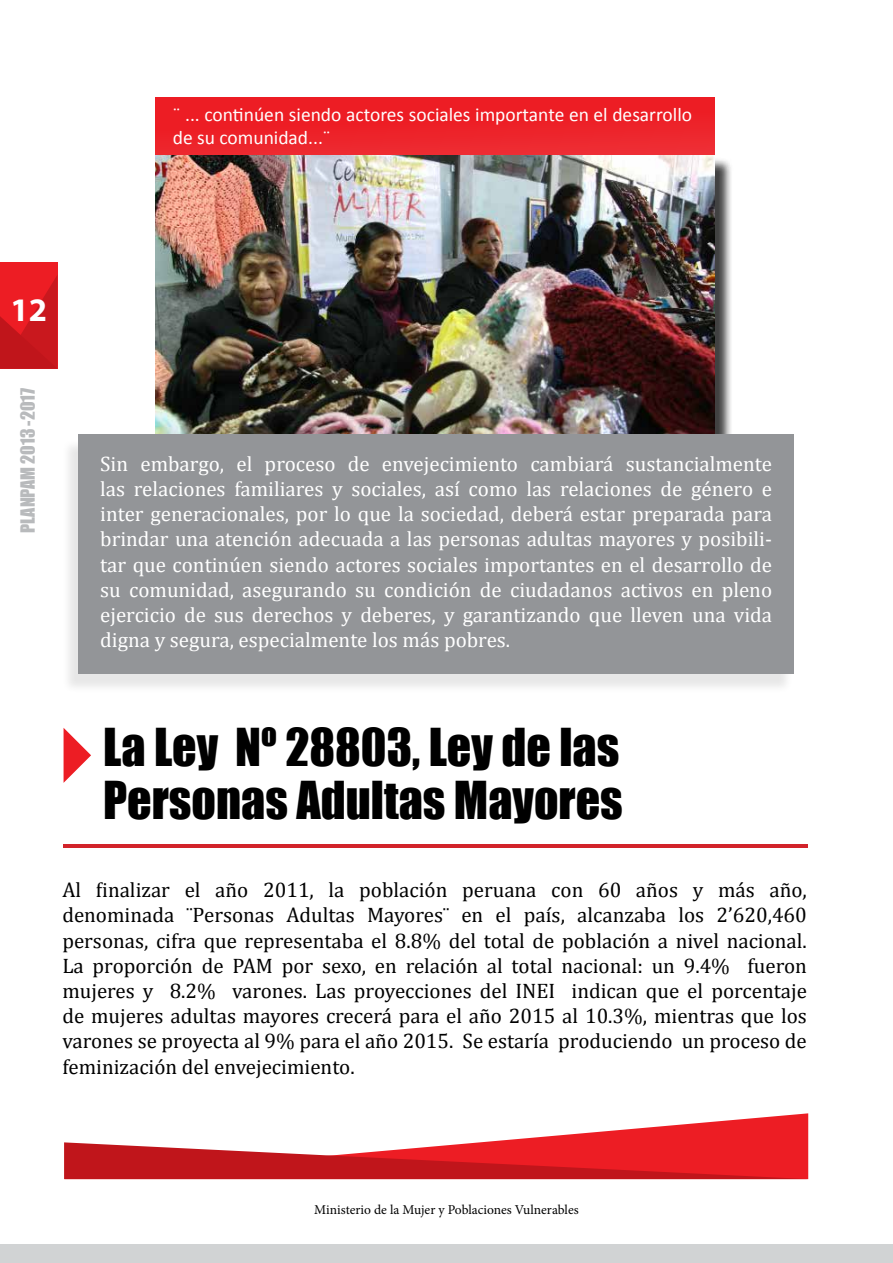
<style>
.page{position:relative;width:893px;height:1263px;background:#fff}
.page>*{position:absolute;margin:0;border:0;box-sizing:border-box;transform-origin:0 0}
.t1{font:48px/52.8px "Impact";color:#000}
.t2{font:700 33px "Myriad Pro";color:#fff}
.t3{font:21px/25.2px "Cambria";color:#000;text-align:justify}
.t4{font:21px/25.2px "Cambria";color:#fff;text-align:justify}
.t5{font:19.5px/23.4px "Calibri";color:#fff}
.t6{font:18px "Impact";color:#b8babc}
.t7{font:13.5px "Minion Pro";color:#000}
</style>
<div class="page">
<div style="left:156px;top:98px;width:559px;height:57px;background:#ed1d24"></div>
<div style="left:0;top:262px;width:57px;height:107px;background:#ed1d24"></div>
<svg style="left:0;top:276px;width:57px;height:93px"></svg>
<div style="left:0;top:1244px;width:893px;height:19px;background:#d1d3d4"></div>
<svg style="left:485px;top:1113px;width:323px;height:29px"></svg>
<svg style="left:64px;top:1142px;width:744px;height:37px"></svg>
<hr style="left:64px;top:844px;width:744px;height:3px;background:#d2232a">
<div style="left:158px;top:158px;width:575px;height:313px;background:#000;opacity:.75"></div>
<img style="left:156px;top:155px;width:559px;height:280px">
<svg style="left:64px;top:728px;width:27px;height:55px"></svg>
<div style="left:61px;top:438px;width:733px;height:256px;background:#000;opacity:.1"></div>
<div style="left:78px;top:435px;width:716px;height:239px;background:#939598"></div>
<p class="t5" style="left:173px;top:102px;width:521px">¨ ... continúen siendo actores sociales importante en el desarrollo de su comunidad...¨</p>
<h2 class="t2" style="left:10px;top:289px;width:38px">12</h2>
<p class="t6" style="left:14px;top:533px;width:147px;rotate:-90deg">PLANPAM 2013 -2017</p>
<p class="t4" style="left:100px;top:451px;width:673px">Sin embargo, el proceso de envejecimiento cambiará sustancialmente las relaciones familiares y sociales, así como las relaciones de género e inter generacionales, por lo que la sociedad, deberá estar preparada para brindar una atención adecuada a las personas adultas mayores y posibili&shy;tar que continúen siendo actores sociales importantes en el desarrollo de su comunidad, asegurando su condición de ciudadanos activos en pleno ejercicio de sus derechos y deberes, y garantizando que lleven una vida digna y segura, especialmente los más pobres.</p>
<h1 class="t1" style="left:103px;top:719px;width:521px">La Ley Nº 28803, Ley de las<br>Personas Adultas Mayores</h1>
<p class="t3" style="left:62px;top:877px;width:746px">Al finalizar el año 2011, la población peruana con 60 años y más año, denominada ¨Personas Adultas Mayores¨ en el país, alcanzaba los 2’620,460 personas, cifra que representaba el 8.8% del total de población a nivel nacional.<br>La proporción de PAM por sexo, en relación al total nacional: un 9.4% fueron mujeres y 8.2% varones. Las proyecciones del INEI indican que el porcentaje de mujeres adultas mayores crecerá para el año 2015 al 10.3%, mientras que los varones se proyecta al 9% para el año 2015. Se estaría produciendo un proceso de feminización del envejecimiento.</p>
<p class="t7" style="left:314px;top:1201px;width:266px">Ministerio de la Mujer y Poblaciones Vulnerables</p>
</div>
